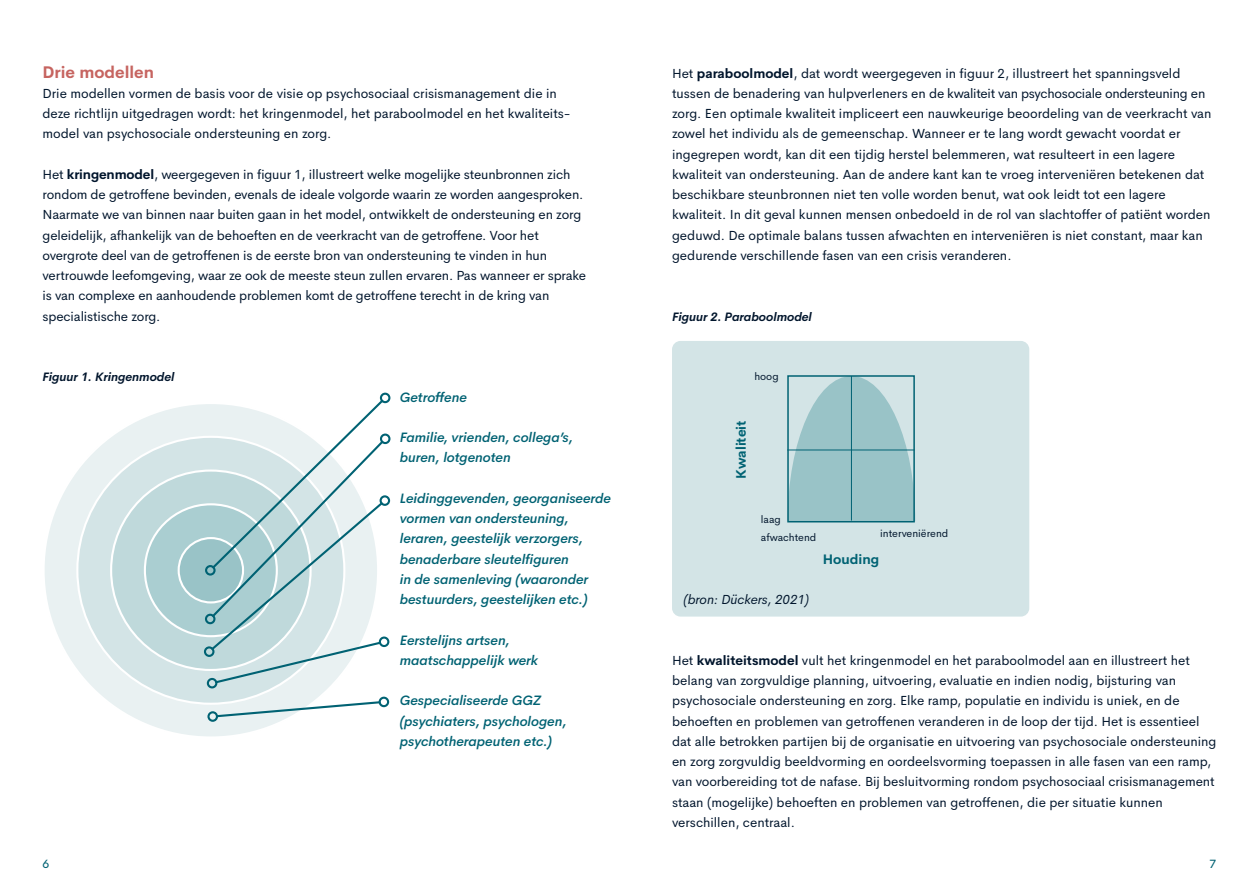
<style>
.page{position:relative;width:1259px;height:893px;background:#fff}
.page>*{position:absolute;margin:0;border:0;box-sizing:border-box;transform-origin:0 0}
.t1{font:700 16.5px "Cerebri Sans";color:#c66460}
.t2{font:italic 600 13.5px/20.2px "Cerebri Sans";color:#006273}
.t3{font:700 13.5px "Cerebri Sans";color:#006273}
.t4{font:13.2px/20.2px "Cerebri Sans";color:#00152c}
.t5{font:italic 13.2px "Cerebri Sans";color:#00152c}
.t6{font:italic 700 12px "Cerebri Sans";color:#00152c}
.t7{font:12px "Cerebri Sans";color:#006273}
.t8{font:10.5px "Cerebri Sans";color:#00152c}
.s1{font-weight:700}
</style>
<div class="page">
<div style="left:44px;top:403px;width:334px;height:334px;background:#e9f1f2;border-radius:50%"></div>
<div style="left:77px;top:437px;width:267px;height:267px;background:#d3e4e6;border-radius:50%"></div>
<div style="left:111px;top:471px;width:199px;height:199px;background:#bfd9db;border-radius:50%"></div>
<div style="left:145px;top:504px;width:132px;height:132px;background:#aaced1;border-radius:50%"></div>
<div style="left:179px;top:538px;width:64px;height:64px;background:#99c3c7;border-radius:50%"></div>
<div style="left:178px;top:537px;width:66px;height:66px;border:2px solid #fff;border-radius:50%"></div>
<div style="left:205px;top:565px;width:11px;height:11px;border:2px solid #006273;border-radius:50%"></div>
<div style="left:380px;top:393px;width:10px;height:10px;border:2px solid #006273;border-radius:50%"></div>
<div style="left:205px;top:614px;width:10px;height:10px;border:2px solid #006273;border-radius:50%"></div>
<div style="left:380px;top:434px;width:10px;height:10px;border:2px solid #006273;border-radius:50%"></div>
<div style="left:204px;top:646px;width:10px;height:11px;border:2px solid #006273;border-radius:50%"></div>
<div style="left:379px;top:495px;width:11px;height:11px;border:2px solid #006273;border-radius:50%"></div>
<svg style="left:209px;top:398px;width:176px;height:287px"></svg>
<div style="left:207px;top:678px;width:10px;height:10px;border:2px solid #006273;border-radius:50%"></div>
<div style="left:379px;top:636px;width:10px;height:11px;border:2px solid #006273;border-radius:50%"></div>
<svg style="left:215px;top:700px;width:167px;height:18px"></svg>
<div style="left:207px;top:711px;width:11px;height:11px;border:2px solid #006273;border-radius:50%"></div>
<div style="left:378px;top:697px;width:11px;height:10px;border:2px solid #006273;border-radius:50%"></div>
<div style="left:672px;top:341px;width:357px;height:276px;background:#d3e4e6;border-radius:9px"></div>
<svg style="left:790px;top:378px;width:122px;height:141px"></svg>
<div style="left:787px;top:375px;width:128px;height:147px;border:2px solid #006273"></div>
<hr style="left:851px;top:376px;width:1px;height:145px;background:#006273">
<hr style="left:787px;top:450px;width:127px;height:1px;background:#006273">
<p class="t1" style="left:43px;top:59px;width:113px">Drie modellen</p>
<p class="t4" style="left:43px;top:82px;width:530px">Drie modellen vormen de basis voor de visie op psychosociaal crisismanagement die in deze richtlijn uitgedragen wordt: het kringenmodel, het paraboolmodel en het kwaliteits&shy;model van psychosociale ondersteuning en zorg.</p>
<p class="t4" style="left:43px;top:163px;width:545px">Het <span class="s1">kringenmodel</span>, weergegeven in figuur 1, illustreert welke mogelijke steunbronnen zich rondom de getroffene bevinden, evenals de ideale volgorde waarin ze worden aangesproken.<br>Naarmate we van binnen naar buiten gaan in het model, ontwikkelt de ondersteuning en zorg geleidelijk, afhankelijk van de behoeften en de veerkracht van de getroffene. Voor het overgrote deel van de getroffenen is de eerste bron van ondersteuning te vinden in hun vertrouwde leefomgeving, waar ze ook de meeste steun zullen ervaren. Pas wanneer er sprake is van complexe en aanhoudende problemen komt de getroffene terecht in de kring van specialistische zorg.</p>
<p class="t6" style="left:43px;top:367px;width:133px">Figuur 1. Kringenmodel</p>
<p class="t2" style="left:400px;top:386px;width:69px">Getroffene</p>
<p class="t2" style="left:400px;top:426px;width:175px">Familie, vrienden, collega’s, buren, lotgenoten</p>
<p class="t2" style="left:400px;top:487px;width:213px">Leidinggevenden, georganiseerde vormen van ondersteuning, leraren, geestelijk verzorgers, benaderbare sleutelfiguren<br>in de samenleving (waaronder bestuurders, geestelijken etc.)</p>
<p class="t2" style="left:400px;top:629px;width:140px">Eerstelijns artsen, maatschappelijk werk</p>
<p class="t2" style="left:400px;top:689px;width:168px">Gespecialiseerde GGZ (psychiaters, psychologen, psychotherapeuten etc.)</p>
<p class="t4" style="left:672px;top:62px;width:541px">Het <span class="s1">paraboolmodel</span>, dat wordt weergegeven in figuur 2, illustreert het spanningsveld tussen de benadering van hulpverleners en de kwaliteit van psychosociale ondersteuning en zorg. Een optimale kwaliteit impliceert een nauwkeurige beoordeling van de veerkracht van zowel het individu als de gemeenschap. Wanneer er te lang wordt gewacht voordat er ingegrepen wordt, kan dit een tijdig herstel belemmeren, wat resulteert in een lagere kwaliteit van ondersteuning. Aan de andere kant kan te vroeg interveniëren betekenen dat beschikbare steunbronnen niet ten volle worden benut, wat ook leidt tot een lagere kwaliteit. In dit geval kunnen mensen onbedoeld in de rol van slachtoffer of patiënt worden geduwd. De optimale balans tussen afwachten en interveniëren is niet constant, maar kan gedurende verschillende fasen van een crisis veranderen.</p>
<p class="t6" style="left:672px;top:307px;width:141px">Figuur 2. Paraboolmodel</p>
<p class="t8" style="left:754px;top:368px;width:26px">hoog</p>
<p class="t3" style="left:730px;top:479px;width:60px;rotate:-90deg">Kwaliteit</p>
<p class="t8" style="left:761px;top:511px;width:21px">laag</p>
<p class="t8" style="left:761px;top:529px;width:57px">afwachtend</p>
<p class="t8" style="left:880px;top:525px;width:70px">interveniërend</p>
<p class="t3" style="left:823px;top:548px;width:58px">Houding</p>
<p class="t5" style="left:683px;top:589px;width:127px">(bron: Dückers, 2021)</p>
<p class="t4" style="left:672px;top:649px;width:546px">Het <span class="s1">kwaliteitsmodel</span> vult het kringenmodel en het paraboolmodel aan en illustreert het belang van zorgvuldige planning, uitvoering, evaluatie en indien nodig, bijsturing van psychosociale ondersteuning en zorg. Elke ramp, populatie en individu is uniek, en de behoeften en problemen van getroffenen veranderen in de loop der tijd. Het is essentieel dat alle betrokken partijen bij de organisatie en uitvoering van psychosociale ondersteuning en zorg zorgvuldig beeldvorming en oordeelsvorming toepassen in alle fasen van een ramp, van voorbereiding tot de nafase. Bij besluitvorming rondom psychosociaal crisismanagement staan (mogelijke) behoeften en problemen van getroffenen, die per situatie kunnen verschillen, centraal.</p>
<p class="t7" style="left:43px;top:854px;width:8px">6</p>
<p class="t7" style="left:1209px;top:854px;width:8px">7</p>
</div>
